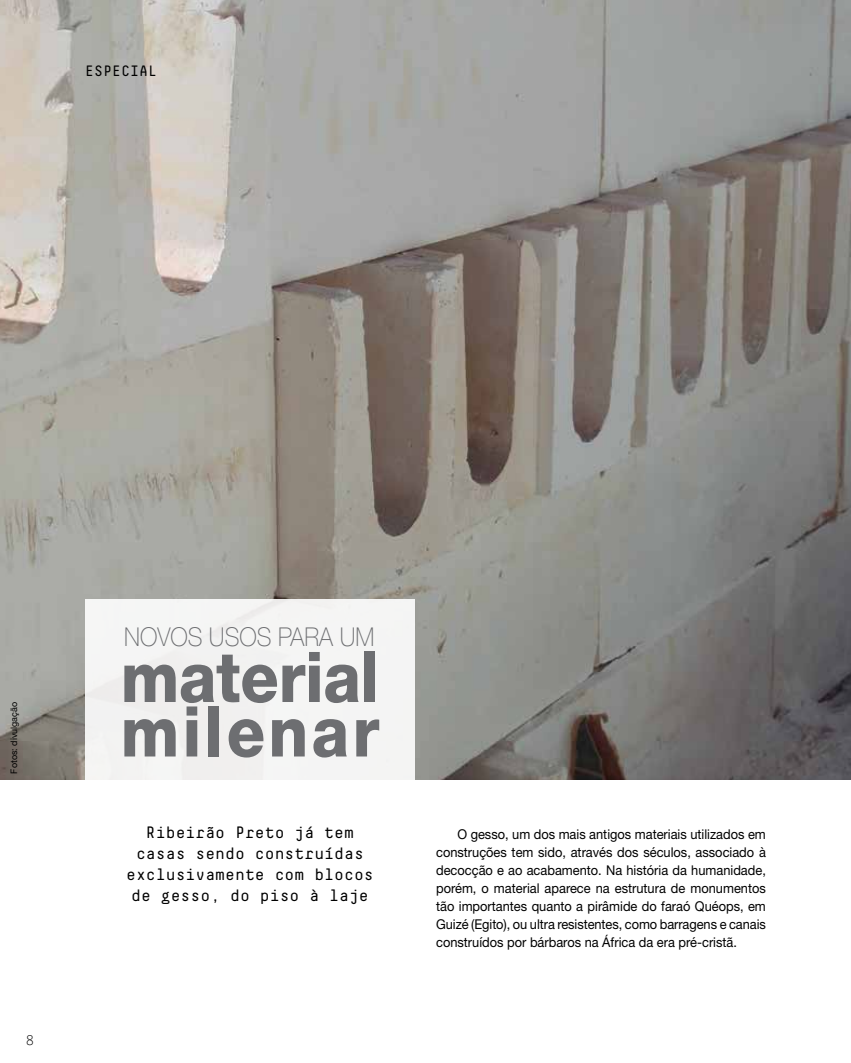
<style>
.page{position:relative;width:851px;height:1063px;background:#fff}
.page>*{position:absolute;margin:0;border:0;box-sizing:border-box;transform-origin:0 0}
.t1{font:800 70.05px/54.4px "Helvetica Neue LT Std";letter-spacing:-.005em;color:#6d6e71;scale:.9 1}
.t2{font:100 25.95px "Helvetica Neue LT Std";color:#6d6e71;scale:.9 1}
.t3{font:16.5px/21px "Decima Mono Pro";color:#000;text-align:center}
.t4{font:15px "Decima Mono Pro";color:#000}
.t5{font:13.5px/18px "Helvetica Neue LT Std";color:#000;text-align:justify;scale:.95 1}
.t6{font:300 13.5px "Open Sans";color:#000}
.t7{font:9px "Helvetica Neue LT Std";color:#000}
</style>
<div class="page">
<img style="left:0;top:0;width:850px;height:780px">
<div style="left:85px;top:600px;width:330px;height:386px;background:linear-gradient(to right,#f9f9f9,#fafafa)"></div>
<p class="t4" style="left:85px;top:62px;width:73px">ESPECIAL</p>
<p class="t7" style="left:9px;top:774px;width:73px;rotate:-90deg">Fotos: divulgação</p>
<p class="t6" style="left:26px;top:1031px;width:9px">8</p>
<h2 class="t2" style="left:124px;top:622px;width:279px">NOVOS USOS PARA UM</h2>
<h1 class="t1" style="left:121px;top:650px;width:288px">material milenar</h1>
<p class="t3" style="left:126px;top:822px;width:249px">Ribeirão Preto já tem casas sendo construídas exclusivamente com blocos de gesso, do piso à laje</p>
<p class="t5" style="left:436px;top:825px;width:348px;text-indent:21px">O gesso, um dos mais antigos materiais utilizados em construções tem sido, através dos séculos, associado à decocção e ao acabamento. Na história da humanidade, porém, o material aparece na estrutura de monumentos tão importantes quanto a pirâmide do faraó Quéops, em Guizé (Egito), ou ultra resistentes, como barragens e canais construídos por bárbaros na África da era pré-cristã.</p>
</div>
